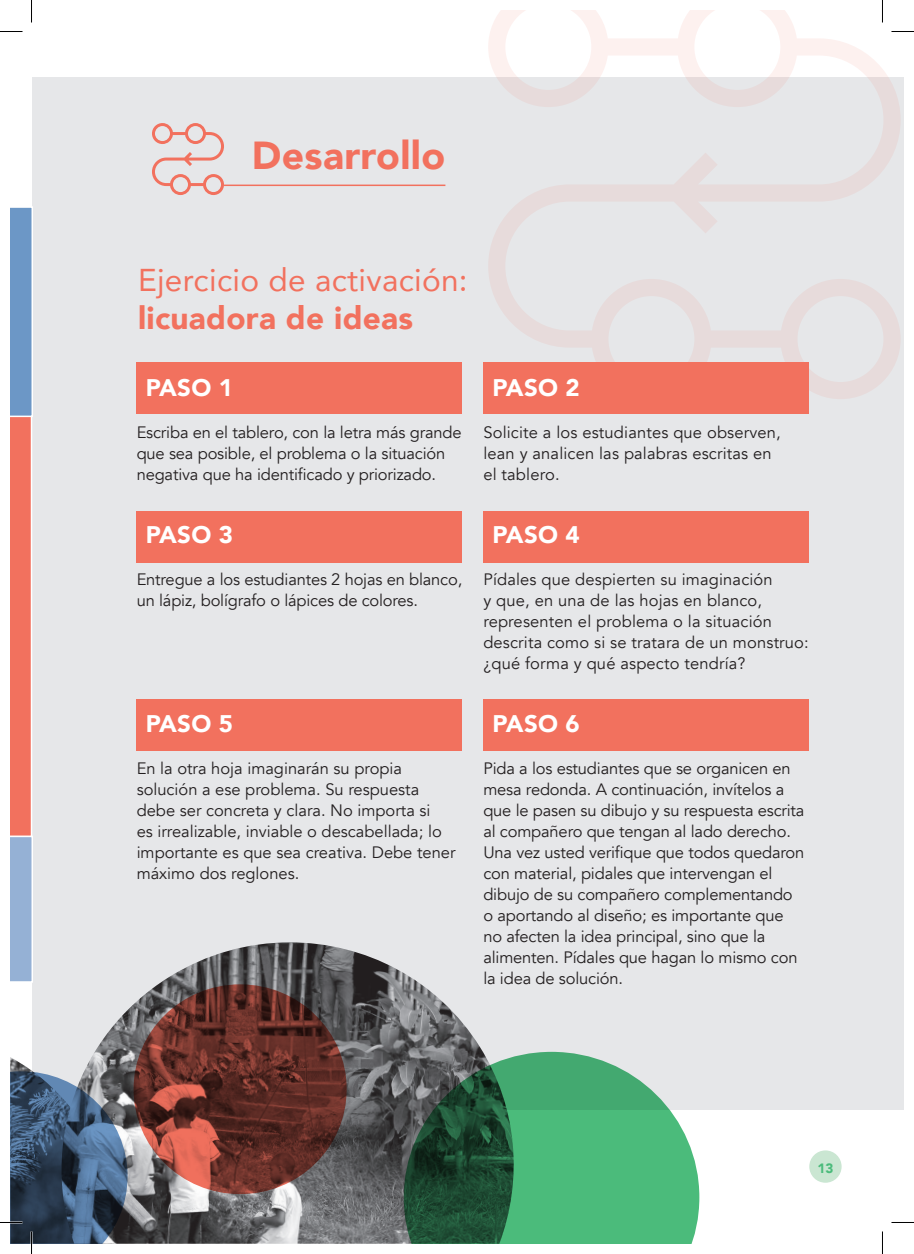
<style>
.page{position:relative;width:914px;height:1254px;background:#fff}
.page>*{position:absolute;margin:0;border:0;box-sizing:border-box;transform-origin:0 0}
.t1{font:900 39px "Avenir";letter-spacing:.01em;color:#f2715e}
.t2{font:31.5px "Avenir";letter-spacing:.01em;color:#f2715e}
.t3{font:900 31.5px "Avenir";letter-spacing:.01em;color:#f2715e}
.t4{font:900 24px "Avenir";letter-spacing:.01em;color:#fff}
.t5{font:16.5px/21px "Avenir";letter-spacing:-.01em;color:#231f20}
.t6{font:16.5px/21px "Avenir";letter-spacing:.01em;color:#231f20}
.t7{font:900 13.5px "Avenir";color:#4bbb7b}
</style>
<div class="page">
<div style="left:809px;top:1150px;width:32px;height:32px;background:#cae6d2;border-radius:50%"></div>
<div style="left:33px;top:78px;width:870px;height:1032px;background:#e6e7e9"></div>
<svg style="left:488px;top:10px;width:412px;height:389px"></svg>
<svg style="left:10px;top:207px;width:23px;height:775px;background:#c0919a"></svg>
<hr style="left:224px;top:185px;width:221px;height:1px;background:#f2715e">
<svg style="left:152px;top:123px;width:72px;height:72px"></svg>
<img style="left:10px;top:1057px;width:23px;height:14px">
<img style="left:84px;top:942px;width:399px;height:301px">
<svg style="left:133px;top:984px;width:213px;height:210px;background:#6d332b"></svg>
<svg style="left:404px;top:1051px;width:295px;height:192px;background:#4d976e"></svg>
<div style="left:136px;top:363px;width:326px;height:51px;background:#f2715e"></div>
<div style="left:136px;top:512px;width:326px;height:51px;background:#f2715e"></div>
<div style="left:136px;top:700px;width:326px;height:51px;background:#f2715e"></div>
<div style="left:483px;top:512px;width:325px;height:51px;background:#f2715e"></div>
<div style="left:483px;top:700px;width:325px;height:51px;background:#f2715e"></div>
<div style="left:483px;top:363px;width:325px;height:51px;background:#f2715e"></div>
<hr style="left:881px;top:0;width:2px;height:22px;background:#fff">
<svg style="left:0;top:31px;width:22px;height:1px"></svg>
<svg style="left:891px;top:31px;width:22px;height:1px"></svg>
<svg style="left:891px;top:1222px;width:22px;height:1px"></svg>
<svg style="left:31px;top:0;width:1px;height:22px"></svg>
<svg style="left:0;top:1071px;width:128px;height:183px;background:#5d6f84"></svg>
<svg style="left:882px;top:0;width:1px;height:22px"></svg>
<svg style="left:882px;top:1231px;width:1px;height:23px"></svg>
<h1 class="t1" style="left:252px;top:122px;width:195px">Desarrollo</h1>
<h2 class="t2" style="left:138px;top:255px;width:331px">Ejercicio de activación:</h2>
<h2 class="t3" style="left:138px;top:291px;width:276px">licuadora de ideas</h2>
<h3 class="t4" style="left:146px;top:367px;width:89px">PASO 1</h3>
<p class="t5" style="left:137px;top:422px;width:326px">Escriba en el tablero, con la letra más grande que sea posible, el problema o la situación negativa que ha identificado y priorizado.</p>
<h3 class="t4" style="left:146px;top:514px;width:89px">PASO 3</h3>
<p class="t5" style="left:137px;top:569px;width:327px">Entregue a los estudiantes 2 hojas en blanco, un lápiz, bolígrafo o lápices de colores.</p>
<h3 class="t4" style="left:146px;top:703px;width:89px">PASO 5</h3>
<p class="t5" style="left:137px;top:758px;width:320px">En la otra hoja imaginarán su propia solución a ese problema. Su respuesta debe ser concreta y clara. No importa si<br>es irrealizable, inviable o descabellada; lo importante es que sea creativa. Debe tener máximo dos reglones.</p>
<h3 class="t4" style="left:492px;top:367px;width:89px">PASO 2</h3>
<p class="t6" style="left:483px;top:422px;width:299px">Solicite a los estudiantes que observen, lean y analicen las palabras escritas en el tablero.</p>
<h3 class="t4" style="left:492px;top:514px;width:89px">PASO 4</h3>
<p class="t6" style="left:483px;top:569px;width:327px">Pídales que despierten su imaginación<br>y que, en una de las hojas en blanco, representen el problema o la situación descrita como si se tratara de un monstruo: ¿qué forma y qué aspecto tendría?</p>
<h3 class="t4" style="left:492px;top:703px;width:89px">PASO 6</h3>
<p class="t5" style="left:483px;top:758px;width:322px">Pida a los estudiantes que se organicen en mesa redonda. A continuación, invítelos a que le pasen su dibujo y su respuesta escrita al compañero que tengan al lado derecho.<br>Una vez usted verifique que todos quedaron con material, pidales que intervengan el dibujo de su compañero complementando o aportando al diseño; es importante que no afecten la idea principal, sino que la alimenten. Pídales que hagan lo mismo con la idea de solución.</p>
<p class="t7" style="left:817px;top:1157px;width:17px">13</p>
</div>
